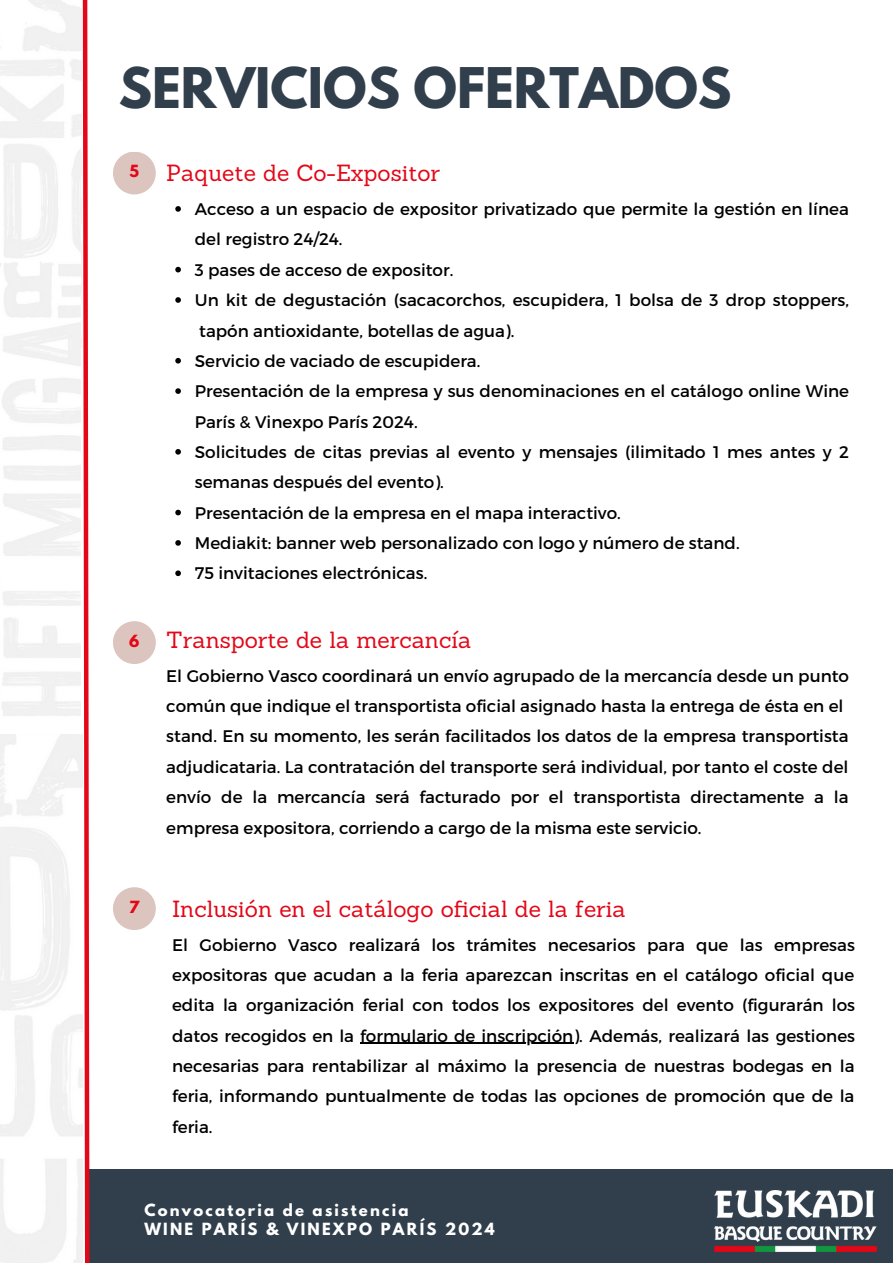
<style>
.page{position:relative;width:893px;height:1264px;background:#fff}
.page>*{position:absolute;margin:0;border:0;box-sizing:border-box;transform-origin:0 0}
.t1{font:700 49.65px "League Spartan";color:#303f4b}
.t2{font:22.8px "Sanchez";color:#e30717}
.t3{font:16.8px/30.3px "Montserrat";color:#000}
.t4{font:700 14.85px "League Spartan";letter-spacing:.15em;color:#fff}
.t5{font:700 14.85px "League Spartan";color:#e30717}
</style>
<div class="page">
<div style="left:86px;top:1169px;width:806px;height:93px;background:#303f4b"></div>
<img style="left:714px;top:1190px;width:162px;height:61px">
<svg style="left:81px;top:0;width:9px;height:1262px"></svg>
<div style="left:113px;top:621px;width:43px;height:43px;background:#dcc5be;border-radius:50%"></div>
<div style="left:113px;top:887px;width:43px;height:43px;background:#dcc5be;border-radius:50%"></div>
<hr style="left:360px;top:1042px;width:213px;height:1px;background:#000">
<div style="left:113px;top:152px;width:43px;height:42px;background:#dcc5be;border-radius:50%"></div>
<svg style="left:175px;top:206px;width:6px;height:6px"></svg>
<svg style="left:175px;top:267px;width:6px;height:5px"></svg>
<svg style="left:175px;top:297px;width:6px;height:6px"></svg>
<svg style="left:175px;top:358px;width:6px;height:5px"></svg>
<svg style="left:175px;top:388px;width:6px;height:6px"></svg>
<svg style="left:175px;top:449px;width:6px;height:5px"></svg>
<svg style="left:175px;top:509px;width:6px;height:6px"></svg>
<svg style="left:175px;top:540px;width:6px;height:5px"></svg>
<svg style="left:175px;top:570px;width:6px;height:6px"></svg>
<p class="t1" style="left:119px;top:63px;width:614px">SERVICIOS OFERTADOS</p>
<p class="t5" style="left:130px;top:164px;width:11px">5</p>
<p class="t2" style="left:166px;top:158px;width:275px">Paquete de Co-Expositor</p>
<p class="t3" style="left:195px;top:193px;width:655px">Acceso a un espacio de expositor privatizado que permite la gestión en línea del registro 24/24.</p>
<p class="t3" style="left:195px;top:254px;width:260px">3 pases de acceso de expositor.</p>
<p class="t3" style="left:195px;top:284px;width:655px">Un kit de degustación (sacacorchos, escupidera, 1 bolsa de 3 drop stoppers, tapón antioxidante, botellas de agua).</p>
<p class="t3" style="left:195px;top:345px;width:287px">Servicio de vaciado de escupidera.</p>
<p class="t3" style="left:195px;top:375px;width:655px">Presentación de la empresa y sus denominaciones en el catálogo online Wine<br>París &amp; Vinexpo París 2024.</p>
<p class="t3" style="left:195px;top:436px;width:655px">Solicitudes de citas previas al evento y mensajes (ilimitado 1 mes antes y 2 semanas después del evento).</p>
<p class="t3" style="left:195px;top:497px;width:427px">Presentación de la empresa en el mapa interactivo.</p>
<p class="t3" style="left:195px;top:527px;width:546px">Mediakit: banner web personalizado con logo y número de stand.</p>
<p class="t3" style="left:195px;top:557px;width:234px">75 invitaciones electrónicas.</p>
<p class="t5" style="left:129px;top:633px;width:12px">6</p>
<p class="t2" style="left:166px;top:625px;width:306px">Transporte de la mercancía</p>
<p class="t3" style="left:166px;top:659px;width:684px">El Gobierno Vasco coordinará un envío agrupado de la mercancía desde un punto común que indique el transportista oficial asignado hasta la entrega de ésta en el</p>
<p class="t3" style="left:166px;top:720px;width:683px;text-align:justify">stand. En su momento, les serán facilitados los datos de la empresa transportista adjudicataria. La contratación del transporte será individual, por tanto el coste del envío de la mercancía será facturado por el transportista directamente a la empresa expositora, corriendo a cargo de la misma este servicio.</p>
<p class="t5" style="left:129px;top:899px;width:12px">7</p>
<p class="t2" style="left:172px;top:893px;width:455px">Inclusión en el catálogo oficial de la feria</p>
<p class="t3" style="left:172px;top:928px;width:684px;text-align:justify">El Gobierno Vasco realizará los trámites necesarios para que las empresas expositoras que acudan a la feria aparezcan inscritas en el catálogo oficial que edita la organización ferial con todos los expositores del evento (figurarán los datos recogidos en la formulario de inscripción). Además, realizará las gestiones necesarias para rentabilizar al máximo la presencia de nuestras bodegas en la feria, informando puntualmente de todas las opciones de promoción que de la feria.</p>
<p class="t4" style="left:144px;top:1202px;width:266px">Convocatoria de asistencia</p>
<p class="t4" style="left:144px;top:1221px;width:352px">WINE PARÍS &amp; VINEXPO PARÍS 2024</p>
<p class="t4" style="left:144px;top:1202px;width:430px">Un análisis de la campaña de redes sociales</p>
<p class="t4" style="left:144px;top:1221px;width:226px">Enero - Marzo de 2020</p>
</div>
